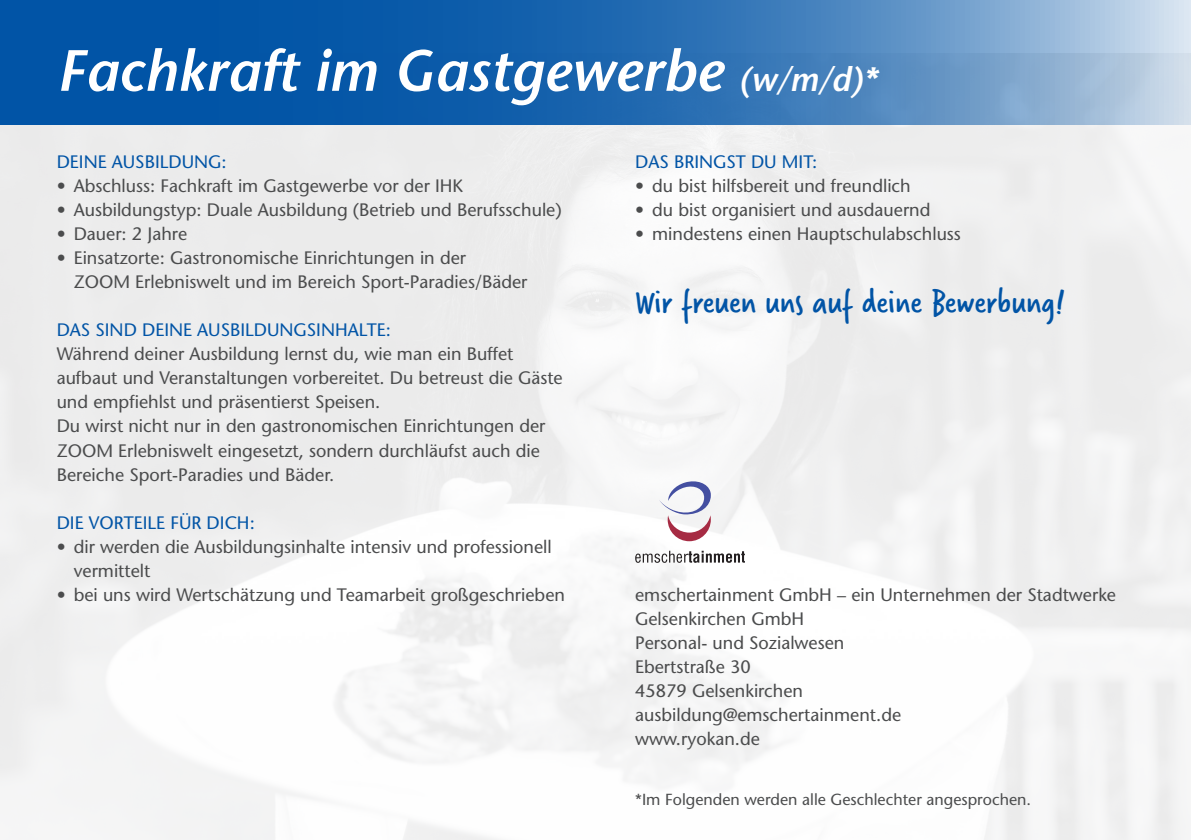
<style>
.page{position:relative;width:1191px;height:840px;background:#fff}
.page>*{position:absolute;margin:0;border:0;box-sizing:border-box;transform-origin:0 0}
.Headline_groß{font:italic 600 58px "Stone Sans Std";color:#fff}
.Handschrift_Rückseit{font:36px "Verveine";color:#0154a6}
.Fließtext_grau{font:500 18px/24px "Stone Sans Std";color:#4b4c4d}
.kleine_Headlines_bla{font:500 18px "Stone Sans Std";color:#0154a6}
.Aufzählung_fließ_gra{font:500 16px "Stone Sans Std";color:#4b4c4d}
.s1{font-size:34px}
</style>
<div class="page">
<img style="left:0;top:125px;width:1191px;height:714px">
<svg style="left:0;top:0;width:1191px;height:125px;background:#3576b7"></svg>
<svg style="left:659px;top:481px;width:52px;height:60px"></svg>
<svg style="left:635px;top:550px;width:110px;height:12px"></svg>
<p class="Headline_groß" style="left:57px;top:36px;width:822px">Fachkraft im Gastgewerbe <span class="s1">(w/m/d)*</span></p>
<p class="kleine_Headlines_bla" style="left:57px;top:151px;width:171px">DEINE AUSBILDUNG:</p>
<p class="Fließtext_grau" style="left:57px;top:174px;width:408px">• Abschluss: Fachkraft im Gastgewerbe vor der IHK</p>
<p class="Fließtext_grau" style="left:57px;top:198px;width:506px">• Ausbildungstyp: Duale Ausbildung (Betrieb und Berufsschule)</p>
<p class="Fließtext_grau" style="left:57px;top:222px;width:132px">• Dauer: 2 Jahre</p>
<p class="Fließtext_grau" style="left:74px;top:246px;width:455px;text-indent:-17px">• Einsatzorte: Gastronomische Einrichtungen in der<br>ZOOM Erlebniswelt und im Bereich Sport-Paradies/Bäder</p>
<p class="kleine_Headlines_bla" style="left:57px;top:319px;width:336px">DAS SIND DEINE AUSBILDUNGSINHALTE:</p>
<p class="Fließtext_grau" style="left:57px;top:342px;width:507px">Während deiner Ausbildung lernst du, wie man ein Buffet aufbaut und Veranstaltungen vorbereitet. Du betreust die Gäste und empfiehlst und präsentierst Speisen.</p>
<p class="Fließtext_grau" style="left:57px;top:414px;width:490px">Du wirst nicht nur in den gastronomischen Einrichtungen der<br>ZOOM Erlebniswelt eingesetzt, sondern durchläufst auch die<br>Bereiche Sport-Paradies und Bäder.</p>
<p class="kleine_Headlines_bla" style="left:57px;top:511px;width:200px">DIE VORTEILE FÜR DICH:</p>
<p class="Fließtext_grau" style="left:74px;top:534px;width:479px;text-indent:-17px">• dir werden die Ausbildungsinhalte intensiv und professionell vermittelt</p>
<p class="Fließtext_grau" style="left:57px;top:582px;width:510px">• bei uns wird Wertschätzung und Teamarbeit großgeschrieben</p>
<p class="kleine_Headlines_bla" style="left:635px;top:151px;width:183px">DAS BRINGST DU MIT:</p>
<p class="Fließtext_grau" style="left:635px;top:174px;width:277px">• du bist hilfsbereit und freundlich</p>
<p class="Fließtext_grau" style="left:635px;top:198px;width:297px">• du bist organisiert und ausdauernd</p>
<p class="Fließtext_grau" style="left:635px;top:222px;width:327px">• mindestens einen Hauptschulabschluss</p>
<p class="Handschrift_Rückseit" style="left:635px;top:277px;width:431px">Wir freuen uns auf deine Bewerbung!</p>
<p class="Fließtext_grau" style="left:635px;top:582px;width:482px">emschertainment GmbH – ein Unternehmen der Stadtwerke<br>Gelsenkirchen GmbH</p>
<p class="Fließtext_grau" style="left:635px;top:630px;width:211px">Personal- und Sozialwesen</p>
<p class="Fließtext_grau" style="left:635px;top:654px;width:117px">Ebertstraße 30</p>
<p class="Fließtext_grau" style="left:635px;top:678px;width:169px">45879 Gelsenkirchen</p>
<p class="Fließtext_grau" style="left:635px;top:702px;width:267px">ausbildung@emschertainment.de</p>
<p class="Fließtext_grau" style="left:635px;top:726px;width:126px">www.ryokan.de</p>
<p class="Aufzählung_fließ_gra" style="left:635px;top:789px;width:397px">*Im Folgenden werden alle Geschlechter angesprochen.</p>
</div>
